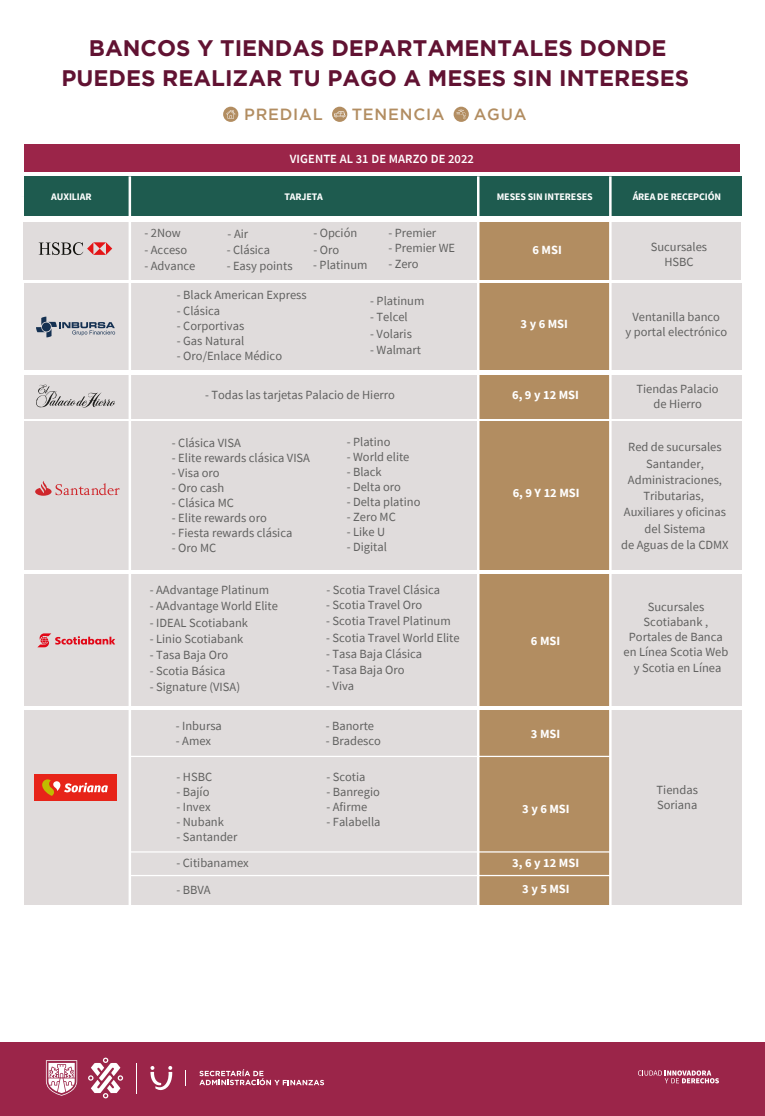
<style>
.page{position:relative;width:765px;height:1116px;background:#fff}
.page>*{position:absolute;margin:0;border:0;box-sizing:border-box;transform-origin:0 0}
.t1{font:700 22.5px/29.9px "Gotham";color:#611232;text-align:center}
.t2{font:500 16.12px "Gotham";letter-spacing:.05em;color:#b28d61}
.t3{font:12.5px/15px "Source Sans Pro";color:#616160;text-align:center}
.t4{font:700 12.5px/25.5px "Source Sans Pro";color:#fff;text-align:center}
.t5{font:600 12.5px "Source Sans Pro";letter-spacing:.01em;color:#fff}
.t6{font:700 10px "Source Sans Pro";letter-spacing:-.01em;color:#fff}
</style>
<div class="page">
<div style="left:1px;top:1042px;width:764px;height:73px;background:#9b2549"></div>
<div style="left:24px;top:145px;width:716px;height:27px;background:#9b2549"></div>
<div style="left:24px;top:176px;width:717px;height:40px;background:#1e5b4f"></div>
<svg style="left:88px;top:1057px;width:35px;height:41px"></svg>
<svg style="left:46px;top:1060px;width:31px;height:35px"></svg>
<hr style="left:137px;top:1062px;width:1px;height:30px;background:#fff">
<svg style="left:150px;top:1066px;width:22px;height:24px"></svg>
<svg style="left:199px;top:1069px;width:125px;height:16px"></svg>
<div style="left:332px;top:107px;width:15px;height:15px;background:#b28d61;border-radius:50%"></div>
<svg style="left:334px;top:111px;width:11px;height:6px"></svg>
<svg style="left:223px;top:107px;width:15px;height:15px"></svg>
<svg style="left:226px;top:110px;width:10px;height:8px"></svg>
<div style="left:454px;top:107px;width:15px;height:15px;background:#b28d61;border-radius:50%"></div>
<svg style="left:456px;top:110px;width:10px;height:9px"></svg>
<div style="left:24px;top:222px;width:717px;height:57px;background:#e0dcdc"></div>
<div style="left:478px;top:222px;width:132px;height:57px;background:#b28d61"></div>
<svg style="left:39px;top:242px;width:73px;height:13px"></svg>
<svg style="left:638px;top:1070px;width:81px;height:13px"></svg>
<div style="left:24px;top:283px;width:717px;height:87px;background:#e0dcdc"></div>
<div style="left:478px;top:283px;width:132px;height:87px;background:#b28d61"></div>
<div style="left:24px;top:375px;width:717px;height:43px;background:#e0dcdc"></div>
<div style="left:478px;top:375px;width:132px;height:43px;background:#b28d61"></div>
<div style="left:24px;top:421px;width:717px;height:149px;background:#e0dcdc"></div>
<div style="left:478px;top:421px;width:132px;height:149px;background:#b28d61"></div>
<div style="left:24px;top:574px;width:717px;height:131px;background:#e0dcdc"></div>
<div style="left:478px;top:574px;width:132px;height:131px;background:#b28d61"></div>
<div style="left:24px;top:710px;width:717px;height:194px;background:#e0dcdc"></div>
<div style="left:478px;top:710px;width:132px;height:194px;background:#b28d61"></div>
<hr style="left:130px;top:755px;width:480px;height:2px;background:#fff">
<hr style="left:130px;top:851px;width:480px;height:1px;background:#fff">
<hr style="left:130px;top:874px;width:480px;height:2px;background:#fff">
<svg style="left:36px;top:316px;width:79px;height:21px"></svg>
<svg style="left:36px;top:384px;width:79px;height:24px"></svg>
<svg style="left:35px;top:481px;width:84px;height:14px"></svg>
<svg style="left:38px;top:633px;width:77px;height:14px"></svg>
<div style="left:34px;top:774px;width:82px;height:27px;background:#e72419"></div>
<svg style="left:42px;top:779px;width:66px;height:16px"></svg>
<hr style="left:129px;top:176px;width:2px;height:862px;background:#fff">
<hr style="left:477px;top:176px;width:2px;height:862px;background:#fff">
<hr style="left:609px;top:176px;width:3px;height:862px;background:#fff">
<h1 class="t1" style="left:62px;top:32px;width:629px">BANCOS Y TIENDAS DEPARTAMENTALES DONDE<br>PUEDES REALIZAR TU PAGO A MESES SIN INTERESES</h1>
<p class="t2" style="left:244px;top:105px;width:80px">PREDIAL</p>
<p class="t2" style="left:352px;top:105px;width:95px">TENENCIA</p>
<p class="t2" style="left:474px;top:105px;width:54px">AGUA</p>
<p class="t5" style="left:290px;top:150px;width:186px">VIGENTE AL 31 DE MARZO DE 2022</p>
<p class="t6" style="left:51px;top:189px;width:42px">AUXILIAR</p>
<p class="t6" style="left:284px;top:189px;width:40px">TARJETA</p>
<p class="t6" style="left:497px;top:189px;width:97px">MESES SIN INTERESES</p>
<p class="t6" style="left:633px;top:189px;width:90px">ÁREA DE RECEPCIÓN</p>
<p class="t3" style="left:144px;top:226px;width:38px">- 2Now</p>
<p class="t3" style="left:144px;top:242px;width:44px">- Acceso</p>
<p class="t3" style="left:144px;top:258px;width:52px">- Advance</p>
<p class="t3" style="left:228px;top:226px;width:22px">- Air</p>
<p class="t3" style="left:227px;top:242px;width:45px">- Clásica</p>
<p class="t3" style="left:227px;top:258px;width:67px">- Easy points</p>
<p class="t3" style="left:313px;top:225px;width:46px">- Opción</p>
<p class="t3" style="left:313px;top:242px;width:27px">- Oro</p>
<p class="t3" style="left:313px;top:257px;width:56px">- Platinum</p>
<p class="t3" style="left:388px;top:225px;width:49px">- Premier</p>
<p class="t3" style="left:388px;top:256px;width:32px">- Zero</p>
<p class="t3" style="left:388px;top:240px;width:68px">- Premier WE</p>
<p class="t3" style="left:177px;top:287px;width:131px">- Black American Express</p>
<p class="t3" style="left:177px;top:303px;width:45px">- Clásica</p>
<p class="t3" style="left:177px;top:333px;width:69px">- Gas Natural</p>
<p class="t3" style="left:177px;top:318px;width:69px">- Corportivas</p>
<p class="t3" style="left:177px;top:348px;width:107px">- Oro/Enlace Médico</p>
<p class="t3" style="left:370px;top:293px;width:56px">- Platinum</p>
<p class="t3" style="left:370px;top:309px;width:39px">- Telcel</p>
<p class="t3" style="left:370px;top:326px;width:43px">- Volaris</p>
<p class="t3" style="left:370px;top:342px;width:52px">- Walmart</p>
<p class="t4" style="left:532px;top:237px;width:31px">6 MSI</p>
<p class="t3" style="left:651px;top:239px;width:58px">Sucursales<br>HSBC</p>
<p class="t4" style="left:521px;top:311px;width:49px">3 y 6 MSI</p>
<p class="t3" style="left:626px;top:309px;width:103px">Ventanilla banco<br>y portal electrónico</p>
<p class="t3" style="left:205px;top:388px;width:191px">- Todas las tarjetas Palacio de Hierro</p>
<p class="t4" style="left:512px;top:382px;width:68px">6, 9 y 12 MSI</p>
<p class="t3" style="left:636px;top:381px;width:84px">Tiendas Palacio de Hierro</p>
<p class="t3" style="left:172px;top:435px;width:71px">- Clásica VISA</p>
<p class="t3" style="left:172px;top:450px;width:140px">- Elite rewards clásica VISA</p>
<p class="t3" style="left:172px;top:465px;width:49px">- Visa oro</p>
<p class="t3" style="left:172px;top:480px;width:54px">- Oro cash</p>
<p class="t3" style="left:172px;top:495px;width:64px">- Clásica MC</p>
<p class="t3" style="left:172px;top:510px;width:96px">- Elite rewards oro</p>
<p class="t3" style="left:172px;top:525px;width:122px">- Fiesta rewards clásica</p>
<p class="t3" style="left:172px;top:540px;width:46px">- Oro MC</p>
<p class="t3" style="left:150px;top:582px;width:121px">- AAdvantage Platinum</p>
<p class="t3" style="left:150px;top:598px;width:130px">- AAdvantage World Elite</p>
<p class="t3" style="left:150px;top:615px;width:100px">- IDEAL Scotiabank</p>
<p class="t3" style="left:150px;top:631px;width:95px">- Linio Scotiabank</p>
<p class="t3" style="left:150px;top:647px;width:80px">- Tasa Baja Oro</p>
<p class="t3" style="left:150px;top:663px;width:77px">- Scotia Básica</p>
<p class="t3" style="left:150px;top:679px;width:92px">- Signature (VISA)</p>
<p class="t3" style="left:176px;top:718px;width:48px">- Inbursa</p>
<p class="t3" style="left:176px;top:733px;width:37px">- Amex</p>
<p class="t3" style="left:176px;top:769px;width:37px">- HSBC</p>
<p class="t3" style="left:176px;top:784px;width:34px">- Bajío</p>
<p class="t3" style="left:176px;top:799px;width:36px">- Invex</p>
<p class="t3" style="left:176px;top:814px;width:49px">- Nubank</p>
<p class="t3" style="left:176px;top:829px;width:63px">- Santander</p>
<p class="t3" style="left:176px;top:855px;width:74px">- Citibanamex</p>
<p class="t3" style="left:176px;top:882px;width:36px">- BBVA</p>
<p class="t3" style="left:347px;top:434px;width:45px">- Platino</p>
<p class="t3" style="left:347px;top:449px;width:64px">- World elite</p>
<p class="t3" style="left:347px;top:464px;width:37px">- Black</p>
<p class="t3" style="left:347px;top:479px;width:56px">- Delta oro</p>
<p class="t3" style="left:347px;top:494px;width:75px">- Delta platino</p>
<p class="t3" style="left:347px;top:509px;width:51px">- Zero MC</p>
<p class="t3" style="left:347px;top:524px;width:40px">- Like U</p>
<p class="t3" style="left:347px;top:539px;width:42px">- Digital</p>
<p class="t3" style="left:326px;top:582px;width:115px">- Scotia Travel Clásica</p>
<p class="t3" style="left:326px;top:597px;width:98px">- Scotia Travel Oro</p>
<p class="t3" style="left:326px;top:613px;width:126px">- Scotia Travel Platinum</p>
<p class="t3" style="left:326px;top:630px;width:135px">- Scotia Travel World Elite</p>
<p class="t3" style="left:326px;top:646px;width:97px">- Tasa Baja Clásica</p>
<p class="t3" style="left:326px;top:662px;width:80px">- Tasa Baja Oro</p>
<p class="t3" style="left:326px;top:678px;width:30px">- Viva</p>
<p class="t3" style="left:326px;top:718px;width:50px">- Banorte</p>
<p class="t3" style="left:326px;top:733px;width:57px">- Bradesco</p>
<p class="t3" style="left:326px;top:769px;width:41px">- Scotia</p>
<p class="t3" style="left:326px;top:784px;width:55px">- Banregio</p>
<p class="t3" style="left:326px;top:799px;width:42px">- Afirme</p>
<p class="t3" style="left:326px;top:814px;width:56px">- Falabella</p>
<p class="t4" style="left:513px;top:480px;width:68px">6, 9 Y 12 MSI</p>
<p class="t4" style="left:531px;top:627px;width:31px">6 MSI</p>
<p class="t4" style="left:531px;top:720px;width:31px">3 MSI</p>
<p class="t4" style="left:522px;top:795px;width:49px">3 y 6 MSI</p>
<p class="t4" style="left:512px;top:850px;width:68px">3, 6 y 12 MSI<br>3 y 5 MSI</p>
<p class="t3" style="left:621px;top:439px;width:109px;line-height:16.2px">Red de sucursales<br>Santander,<br>Administraciones,<br>Tributarias,<br>Auxiliares y oficinas del Sistema<br>de Aguas de la CDMX</p>
<p class="t3" style="left:624px;top:599px;width:106px">Sucursales<br>Scotiabank ,<br>Portales de Banca en Línea Scotia Web</p>
<p class="t3" style="left:634px;top:660px;width:89px">y Scotia en Línea</p>
<p class="t3" style="left:657px;top:782px;width:43px;text-align:left">Tiendas<br>Soriana</p>
</div>
